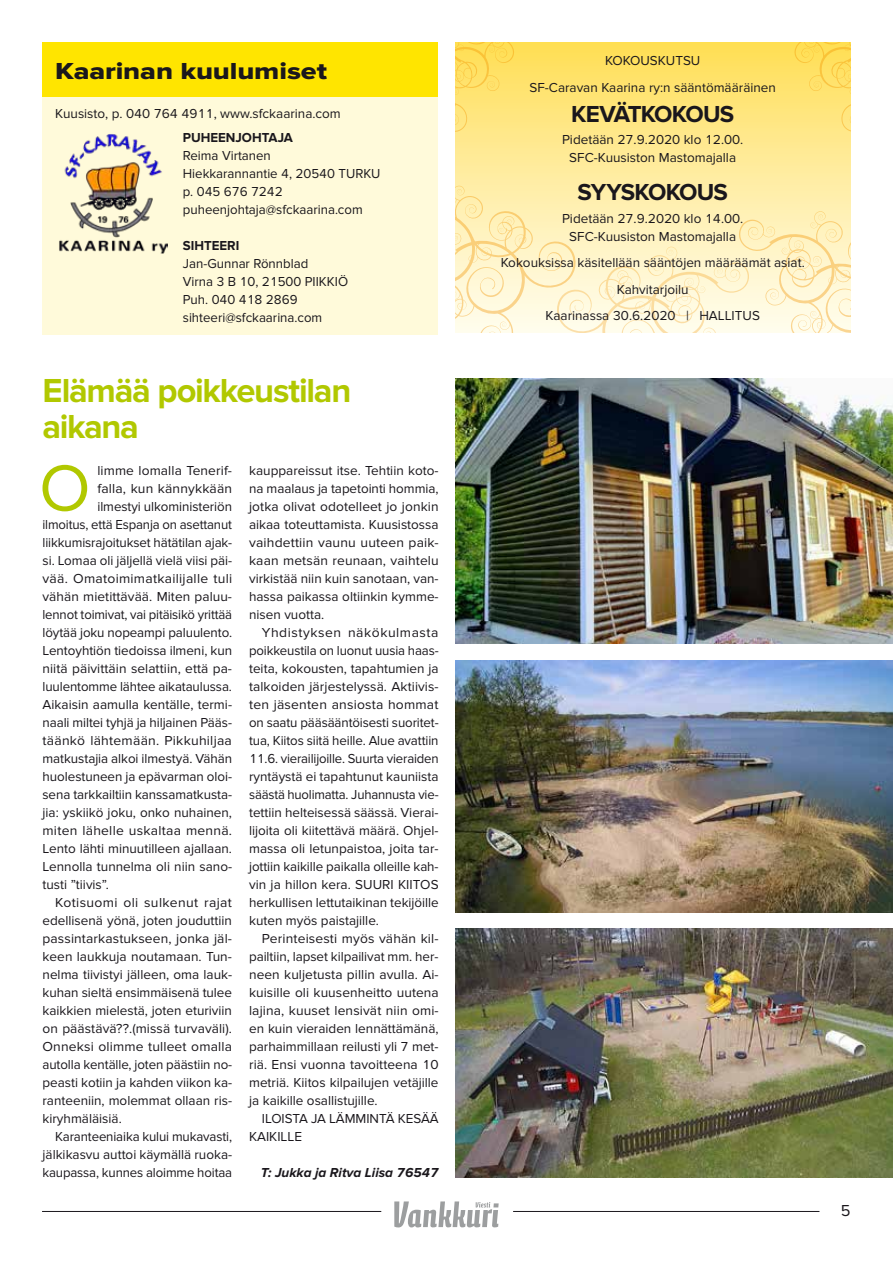
<style>
.page{position:relative;width:893px;height:1263px;background:#fff}
.page>*{position:absolute;margin:0;border:0;box-sizing:border-box;transform-origin:0 0}
.t1{font:67.5px "Proxima Nova";color:#b1c800}
.t2{font:700 34.5px/36px "Proxima Nova";letter-spacing:-.04em;color:#b1c800}
.t3{font:700 24px "Proxima Nova";letter-spacing:-.035em;color:#1a171c}
.t4{font:24px "Proxima Nova Extrabld";letter-spacing:-.005em;color:#1a171c;scale:1.2 1}
.t5{font:16.5px "Proxima Nova";color:#1a171c}
.t6{font:13.5px/18px "Proxima Nova";color:#1a171c;text-align:center}
.t7{font:13.5px "Proxima Nova";letter-spacing:.02em;color:#1a171c}
.t8{font:13.5px "Proxima Nova";letter-spacing:.025em;color:#1a171c}
.t9{font:italic 700 13.5px "Proxima Nova";color:#1a171c}
.t10{font:700 13.5px "Proxima Nova";color:#1a171c}
</style>
<div class="page">
<svg style="left:455px;top:43px;width:395px;height:143px;background:#ffe681"></svg>
<svg style="left:455px;top:186px;width:395px;height:146px;background:#fef2c4"></svg>
<svg style="left:789px;top:43px;width:61px;height:90px;background:#fee06b"></svg>
<svg style="left:455px;top:43px;width:65px;height:90px;background:#fee06b"></svg>
<div style="left:43px;top:43px;width:395px;height:292px;background:#fffada"></div>
<div style="left:43px;top:43px;width:395px;height:54px;background:#ffe500"></div>
<img style="left:59px;top:134px;width:109px;height:119px">
<hr style="left:513px;top:1211px;width:306px;height:1px;background:#1a171c">
<hr style="left:42px;top:1211px;width:339px;height:1px;background:#1a171c">
<svg style="left:394px;top:1201px;width:105px;height:26px"></svg>
<img style="left:455px;top:379px;width:438px;height:264px">
<img style="left:455px;top:660px;width:438px;height:252px">
<img style="left:455px;top:928px;width:438px;height:250px">
<h3 class="t4" style="left:55px;top:57px;width:228px">Kaarinan kuulumiset</h3>
<p class="t6" style="left:55px;top:105px;width:287px">Kuusisto, p. 040 764 4911, www.sfckaarina.com</p>
<p class="t10" style="left:183px;top:130px;width:112px">PUHEENJOHTAJA</p>
<p class="t6" style="left:183px;top:147px;width:199px;text-align:left">Reima Virtanen<br>Hiekkarannantie 4, 20540 TURKU p. 045 676 7242 puheenjohtaja@sfckaarina.com</p>
<p class="t10" style="left:183px;top:238px;width:58px">SIHTEERI</p>
<p class="t6" style="left:183px;top:255px;width:167px;text-align:left">Jan-Gunnar Rönnblad<br>Virna 3 B 10, 21500 PIIKKIÖ<br>Puh. 040 418 2869 sihteeri@sfckaarina.com</p>
<h2 class="t2" style="left:43px;top:373px;width:310px">Elämää poikkeustilan aikana</h2>
<h1 class="t1" style="left:39px;top:449px;width:53px">O</h1>
<p class="t6" style="left:97px;top:461px;width:136px">limme lomalla Tenerif-</p>
<p class="t6" style="left:249px;top:461px;width:191px;text-align:justify">kauppareissut itse. Tehtiin koto&shy;na maalaus ja tapetointi hommia, jotka olivat odotelleet jo jonkin aikaa toteuttamista. Kuusistossa vaihdettiin vaunu uuteen paik&shy;kaan metsän reunaan, vaihtelu virkistää niin kuin sanotaan, van&shy;hassa paikassa oltiinkin kymme&shy;nisen vuotta.</p>
<p class="t6" style="left:249px;top:623px;width:191px;text-align:justify;text-indent:13px">Yhdistyksen näkökulmasta poikkeustila on luonut uusia haas&shy;teita, kokousten, tapahtumien ja talkoiden järjestelyssä. Aktiivis&shy;ten jäsenten ansiosta hommat on saatu pääsääntöisesti suoritet&shy;tua, Kiitos siitä heille. Alue avattiin 11.6. vierailijoille. Suurta vieraiden ryntäystä ei tapahtunut kauniista säästä huolimatta. Juhannusta vie&shy;tettiin helteisessä säässä. Vierai&shy;lijoita oli kiitettävä määrä. Ohjel&shy;massa oli letunpaistoa, joita tar&shy;jottiin kaikille paikalla olleille kah&shy;vin ja hillon kera. SUURI KIITOS herkullisen lettutaikinan tekijöille kuten myös paistajille.</p>
<p class="t6" style="left:249px;top:929px;width:191px;text-align:justify;text-indent:13px">Perinteisesti myös vähän kil&shy;pailtiin, lapset kilpailivat mm. her&shy;neen kuljetusta pillin avulla. Ai&shy;kuisille oli kuusenheitto uutena lajina, kuuset lensivät niin omi&shy;en kuin vieraiden lennättämänä, parhaimmillaan reilusti yli 7 met&shy;riä. Ensi vuonna tavoitteena 10 metriä. Kiitos kilpailujen vetäjille ja kaikille osallistujille.</p>
<p class="t6" style="left:249px;top:1109px;width:191px;text-align:left;text-indent:13px">ILOISTA JA LÄMMINTÄ KESÄÄ<br>KAIKILLE</p>
<p class="t9" style="left:261px;top:1164px;width:179px">T: Jukka ja Ritva Liisa 76547</p>
<p class="t6" style="left:97px;top:479px;width:136px">falla, kun kännykkään</p>
<p class="t6" style="left:97px;top:497px;width:136px">ilmestyi ulkoministeriön</p>
<p class="t6" style="left:43px;top:515px;width:191px">ilmoitus, että Espanja on asettanut</p>
<p class="t6" style="left:43px;top:533px;width:191px">liikkumisrajoitukset hätätilan ajak-</p>
<p class="t6" style="left:43px;top:551px;width:191px">si. Lomaa oli jäljellä vielä viisi päi-</p>
<p class="t7" style="left:43px;top:570px;width:191px">vää. Omatoimimatkailijalle tuli</p>
<p class="t6" style="left:43px;top:587px;width:191px">vähän mietittävää. Miten paluu-</p>
<p class="t6" style="left:43px;top:605px;width:191px">lennot toimivat, vai pitäisikö yrittää</p>
<p class="t6" style="left:43px;top:623px;width:191px">löytää joku nopeampi paluulento.</p>
<p class="t6" style="left:43px;top:641px;width:191px">Lentoyhtiön tiedoissa ilmeni, kun</p>
<p class="t6" style="left:43px;top:659px;width:191px">niitä päivittäin selattiin, että pa-</p>
<p class="t6" style="left:43px;top:677px;width:191px">luulentomme lähtee aikataulussa.</p>
<p class="t6" style="left:43px;top:695px;width:191px">Aikaisin aamulla kentälle, termi-</p>
<p class="t6" style="left:43px;top:713px;width:191px">naali miltei tyhjä ja hiljainen Pääs-</p>
<p class="t7" style="left:43px;top:732px;width:191px">täänkö lähtemään. Pikkuhiljaa</p>
<p class="t6" style="left:43px;top:749px;width:191px">matkustajia alkoi ilmestyä. Vähän</p>
<p class="t6" style="left:43px;top:767px;width:191px">huolestuneen ja epävarman oloi-</p>
<p class="t6" style="left:43px;top:785px;width:191px">sena tarkkailtiin kanssamatkusta-</p>
<p class="t6" style="left:43px;top:803px;width:191px">jia: yskiikö joku, onko nuhainen,</p>
<p class="t6" style="left:43px;top:821px;width:191px">miten lähelle uskaltaa mennä.</p>
<p class="t6" style="left:43px;top:839px;width:191px">Lento lähti minuutilleen ajallaan.</p>
<p class="t6" style="left:43px;top:857px;width:191px">Lennolla tunnelma oli niin sano-</p>
<p class="t6" style="left:43px;top:875px;width:68px">tusti ”tiivis”.</p>
<p class="t8" style="left:55px;top:894px;width:178px">Kotisuomi oli sulkenut rajat</p>
<p class="t6" style="left:43px;top:911px;width:191px">edellisenä yönä, joten jouduttiin</p>
<p class="t6" style="left:43px;top:929px;width:191px">passintarkastukseen, jonka jäl-</p>
<p class="t6" style="left:43px;top:947px;width:191px">keen laukkuja noutamaan. Tun-</p>
<p class="t6" style="left:43px;top:965px;width:191px">nelma tiivistyi jälleen, oma lauk-</p>
<p class="t6" style="left:43px;top:983px;width:191px">kuhan sieltä ensimmäisenä tulee</p>
<p class="t6" style="left:43px;top:1001px;width:191px">kaikkien mielestä, joten eturiviin</p>
<p class="t6" style="left:43px;top:1019px;width:191px">on päästävä??.(missä turvaväli).</p>
<p class="t6" style="left:43px;top:1037px;width:191px">Onneksi olimme tulleet omalla</p>
<p class="t6" style="left:43px;top:1055px;width:191px">autolla kentälle, joten päästiin no-</p>
<p class="t6" style="left:43px;top:1073px;width:191px">peasti kotiin ja kahden viikon ka-</p>
<p class="t6" style="left:43px;top:1091px;width:191px">ranteeniin, molemmat ollaan ris-</p>
<p class="t6" style="left:43px;top:1109px;width:81px">kiryhmäläisiä.</p>
<p class="t6" style="left:55px;top:1127px;width:178px">Karanteeniaika kului mukavasti,</p>
<p class="t6" style="left:43px;top:1145px;width:191px">jälkikasvu auttoi käymällä ruoka-</p>
<p class="t6" style="left:43px;top:1163px;width:191px">kaupassa, kunnes aloimme hoitaa</p>
<p class="t6" style="left:529px;top:48px;width:248px;line-height:26.5px">KOKOUSKUTSU<br>SF-Caravan Kaarina ry:n sääntömääräinen</p>
<h3 class="t3" style="left:571px;top:100px;width:165px">KEVÄTKOKOUS</h3>
<p class="t6" style="left:562px;top:131px;width:183px">Pidetään 27.9.2020 klo 12.00.<br>SFC-Kuusiston Mastomajalla</p>
<h3 class="t3" style="left:577px;top:179px;width:152px">SYYSKOKOUS</h3>
<p class="t6" style="left:562px;top:209px;width:183px">Pidetään 27.9.2020 klo 14.00.<br>SFC-Kuusiston Mastomajalla</p>
<p class="t6" style="left:501px;top:250px;width:306px;line-height:26.5px">Kokouksissa käsitellään sääntöjen määräämät asiat.<br>Kahvitarjoilu<br>Kaarinassa 30.6.2020 | HALLITUS</p>
<p class="t5" style="left:841px;top:1201px;width:11px">5</p>
</div>
